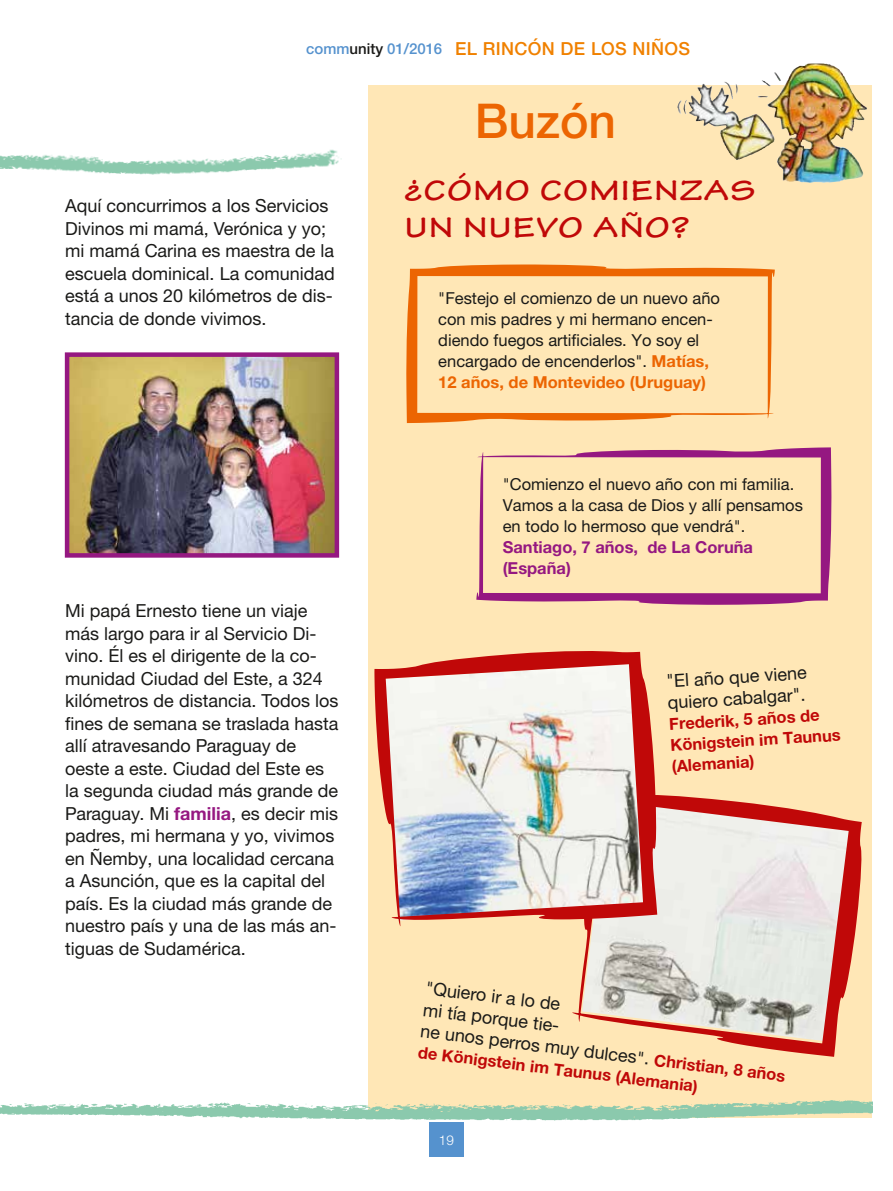
<style>
.page{position:relative;width:893px;height:1191px;background:#fff}
.page>*{position:absolute;margin:0;border:0;box-sizing:border-box;transform-origin:0 0}
.t1{font:500 48px "Helvetica Neue LTW1 G";color:#ec6502}
.t2{font:700 expanded 30px/37.5px "Tekton Pro";letter-spacing:.05em;color:#c00808}
.t3{font:18px/22.5px "Helvetica Neue LTW1 G";color:#1a1a18}
.t4{font:500 18px "Helvetica Neue LTW1 G";letter-spacing:.02em;color:#f08100}
.t5{font:16.5px/21px "Helvetica Neue LTW1 G";color:#1a1a18}
.t6{font:700 16.5px/21.1px "Helvetica Neue LTW1 G";color:#c00808}
.t7{font:700 16.5px/21px "Helvetica Neue LTW1 G";color:#951881}
.t8{font:300 13.5px "Helvetica Neue LTW1 G";color:#fff}
.s1{font-size:15px;color:#5592ce}
.s2{font-size:15px;color:#1a1a18}
.s3{font-weight:700;color:#951881}
.s4{font-weight:700;color:#ec6502}
.s5{font-weight:700;font-size:16.5px;color:#c00808}
</style>
<div class="page">
<div style="left:368px;top:85px;width:504px;height:1032px;background:#ffe7b6"></div>
<div style="left:429px;top:1123px;width:34px;height:34px;background:#5592ce"></div>
<img style="left:0;top:1100px;width:873px;height:25px">
<img style="left:0;top:149px;width:342px;height:26px">
<img style="left:70px;top:357px;width:264px;height:195px">
<div style="left:65px;top:352px;width:274px;height:205px;border:4px solid #951881"></div>
<img style="left:767px;top:63px;width:41px;height:66px">
<svg style="left:406px;top:264px;width:369px;height:159px"></svg>
<svg style="left:476px;top:447px;width:356px;height:158px"></svg>
<svg style="left:572px;top:795px;width:290px;height:261px"></svg>
<img style="left:374px;top:651px;width:284px;height:275px">
<p class="t4" style="left:306px;top:38px;width:386px"><span class="s1">comm</span><span class="s2">unity</span> <span class="s1">01/2016</span> EL RINCÓN DE LOS NIÑOS</p>
<p class="t3" style="left:65px;top:194px;width:271px">Aquí concurrimos a los Servicios<br>Divinos mi mamá, Verónica y yo; mi mamá Carina es maestra de la escuela dominical. La comunidad está a unos 20 kilómetros de dis&shy;tancia de donde vivimos.</p>
<p class="t3" style="left:65px;top:599px;width:275px">Mi papá Ernesto tiene un viaje más largo para ir al Servicio Di&shy;vino. Él es el dirigente de la co&shy;munidad Ciudad del Este, a 324 kilómetros de distancia. Todos los fines de semana se traslada hasta allí atravesando Paraguay de oeste a este. Ciudad del Este es la segunda ciudad más grande de<br>Paraguay. Mi <span class="s3">familia</span>, es decir mis padres, mi hermana y yo, vivimos en Ñemby, una localidad cercana a Asunción, que es la capital del país. Es la ciudad más grande de nuestro país y una de las más an&shy;tiguas de Sudamérica.</p>
<h1 class="t1" style="left:475px;top:92px;width:143px">Buzón</h1>
<h2 class="t2" style="left:405px;top:172px;width:352px">¿CÓMO COMIENZAS<br>UN NUEVO AÑO?</h2>
<p class="t5" style="left:438px;top:287px;width:283px">"Festejo el comienzo de un nuevo año con mis padres y mi hermano encen&shy;diendo fuegos artificiales. Yo soy el encargado de encenderlos". <span class="s4">Matías, 12 años, de Montevideo (Uruguay)</span></p>
<p class="t5" style="left:503px;top:473px;width:302px">"Comienzo el nuevo año con mi familia.<br>Vamos a la casa de Dios y allí pensamos en todo lo hermoso que vendrá".</p>
<p class="t7" style="left:503px;top:536px;width:252px">Santiago, 7 años, de La Coruña (España)</p>
<p class="t3" style="left:666px;top:671px;width:142px;line-height:21.6px;rotate:-4deg">"El año que viene quiero cabalgar".</p>
<p class="t6" style="left:669px;top:713px;width:172px;rotate:-3deg">Frederik, 5 años de<br>Königstein im Taunus (Alemania)</p>
<p class="t3" style="left:427px;top:977px;width:369px;line-height:21.6px;rotate:7deg">"Quiero ir a lo de<br>mi tía porque tie-<br>ne unos perros muy dulces". <span class="s5">Christian, 8 años</span></p>
<p class="t6" style="left:419px;top:1041px;width:283px;rotate:7deg">de Königstein im Taunus (Alemania)</p>
<p class="t8" style="left:439px;top:1131px;width:17px">19</p>
</div>
